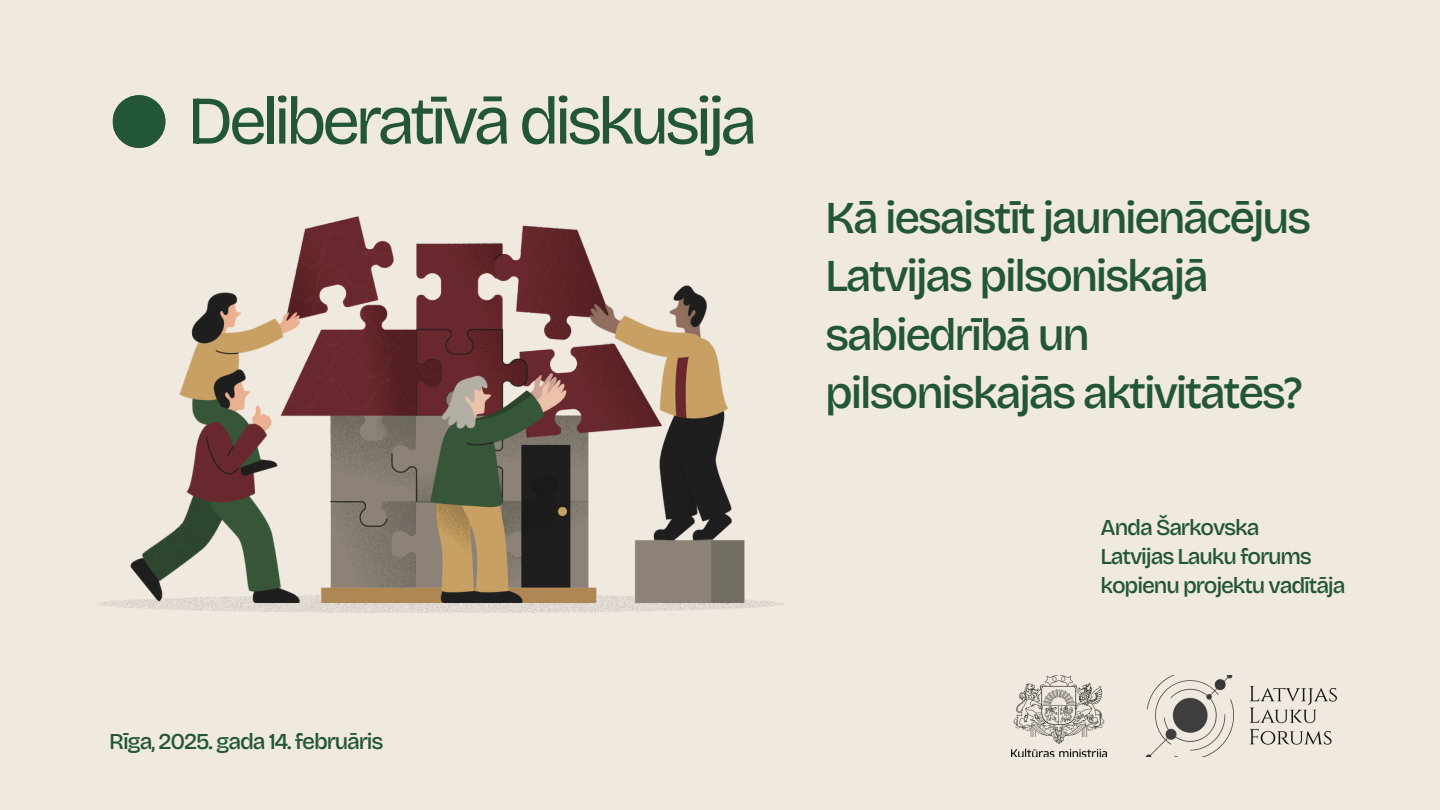
<style>
.page{position:relative;width:1440px;height:810px;background:#f0e9e0}
.page>*{position:absolute;margin:0;border:0;box-sizing:border-box;transform-origin:0 0}
.t1{font:68px "Bricolage Grotesque";letter-spacing:-.07em;color:#225637}
.t2{font:500 45.6px/58.5px "Bricolage Grotesque";letter-spacing:-.05em;color:#225637}
.t3{font:500 22.7px "Bricolage Grotesque";letter-spacing:-.05em;color:#225637}
</style>
<div class="page">
<svg style="left:113px;top:95px;width:52px;height:53px"></svg>
<img style="left:1012px;top:676px;width:94px;height:80px">
<img style="left:1147px;top:676px;width:189px;height:80px">
<img style="left:97px;top:216px;width:688px;height:397px">
<p class="t1" style="left:187px;top:80px;width:572px">Deliberatīvā diskusija</p>
<p class="t3" style="left:109px;top:728px;width:276px">Rīga, 2025. gada 14. februāris</p>
<h1 class="t2" style="left:825px;top:188px;width:488px">Kā iesaistīt jaunienācējus<br>Latvijas pilsoniskajā sabiedrībā un pilsoniskajās aktivitātēs?</h1>
<h2 class="t3" style="left:1101px;top:513px;width:160px">Anda Šarkovska</h2>
<p class="t3" style="left:1101px;top:543px;width:213px">Latvijas Lauku forums</p>
<p class="t3" style="left:1101px;top:572px;width:246px">kopienu projektu vadītāja</p>
</div>
